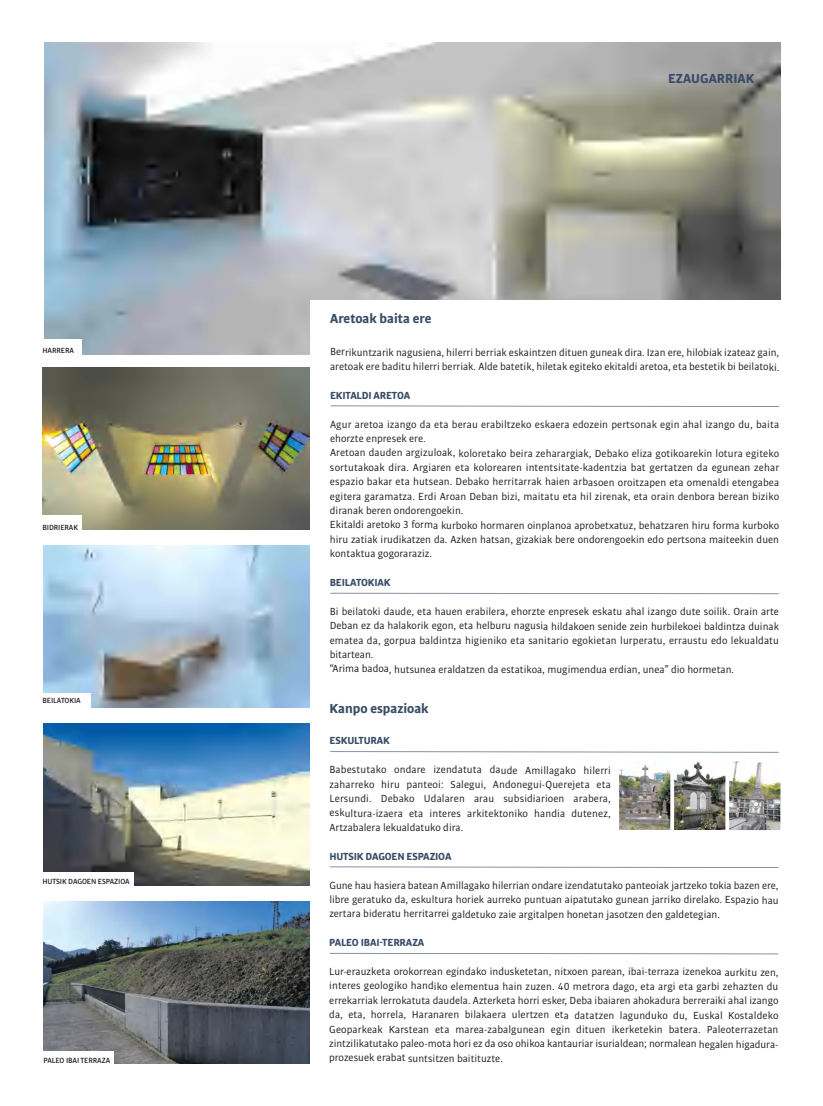
<style>
.page{position:relative;width:823px;height:1106px;background:#fff}
.page>*{position:absolute;margin:0;border:0;box-sizing:border-box;transform-origin:0 0}
.t1{font:700 14px "Bulo";color:#3a4c68}
.t2{font:700 14px "Bulo Rounded";color:#3a4c68}
.t3{font:11px/14.4px "Bulo";color:#231f20}
.t4{font:700 11px "Bulo Rounded";letter-spacing:-.015em;color:#3a4c68}
.t5{font:500 8px "Bulo Rounded";letter-spacing:-.015em;color:#231f20}
</style>
<div class="page">
<img style="left:44px;top:43px;width:736px;height:312px">
<div style="left:310px;top:300px;width:478px;height:137px;background:#fff"></div>
<svg style="left:330px;top:405px;width:449px;height:2px"></svg>
<svg style="left:329px;top:592px;width:450px;height:2px"></svg>
<svg style="left:329px;top:751px;width:449px;height:2px"></svg>
<svg style="left:329px;top:866px;width:449px;height:2px"></svg>
<svg style="left:329px;top:952px;width:449px;height:2px"></svg>
<img style="left:44px;top:546px;width:265px;height:161px">
<img style="left:43px;top:368px;width:266px;height:162px">
<img style="left:44px;top:723px;width:265px;height:162px">
<img style="left:44px;top:901px;width:265px;height:162px">
<img style="left:619px;top:765px;width:51px;height:65px">
<img style="left:674px;top:762px;width:51px;height:68px">
<img style="left:729px;top:761px;width:51px;height:69px">
<div style="left:43px;top:693px;width:48px;height:22px;background:#fff"></div>
<div style="left:43px;top:871px;width:91px;height:22px;background:#fff"></div>
<div style="left:44px;top:1051px;width:70px;height:22px;background:#fff"></div>
<div style="left:43px;top:515px;width:39px;height:22px;background:#fff"></div>
<div style="left:43px;top:339px;width:39px;height:22px;background:#fff"></div>
<p class="t5" style="left:43px;top:345px;width:33px">HARRERA</p>
<p class="t5" style="left:43px;top:522px;width:37px">BIDRIERAK</p>
<p class="t5" style="left:43px;top:695px;width:40px">BEILATOKIA</p>
<p class="t5" style="left:43px;top:876px;width:89px">HUTSIK DAGOEN ESPAZIOA</p>
<p class="t5" style="left:44px;top:1055px;width:68px">PALEO IBAI TERRAZA</p>
<p class="t2" style="left:667px;top:69px;width:87px">EZAUGARRIAK</p>
<p class="t1" style="left:330px;top:309px;width:103px">Aretoak baita ere</p>
<p class="t3" style="left:330px;top:345px;width:450px">Berrikuntzarik nagusiena, hilerri berriak eskaintzen dituen guneak dira. Izan ere, hilobiak izateaz gain, aretoak ere baditu hilerri berriak. Alde batetik, hiletak egiteko ekitaldi aretoa, eta bestetik bi beilatoki.</p>
<p class="t4" style="left:330px;top:388px;width:82px">EKITALDI ARETOA</p>
<p class="t3" style="left:329px;top:417px;width:450px">Agur aretoa izango da eta berau erabiltzeko eskaera edozein pertsonak egin ahal izango du, baita ehorzte enpresek ere.<br>Aretoan dauden argizuloak, koloretako beira zeharargiak, Debako eliza gotikoarekin lotura egiteko sortutakoak dira. Argiaren eta kolorearen intentsitate-kadentzia bat gertatzen da egunean zehar espazio bakar eta hutsean. Debako herritarrak haien arbasoen oroitzapen eta omenaldi etengabea egitera garamatza. Erdi Aroan Deban bizi, maitatu eta hil zirenak, eta orain denbora berean biziko diranak beren ondorengoekin.<br>Ekitaldi aretoko 3 forma kurboko hormaren oinplanoa aprobetxatuz, behatzaren hiru forma kurboko hiru zatiak irudikatzen da. Azken hatsan, gizakiak bere ondorengoekin edo pertsona maiteekin duen kontaktua gogoraraziz.</p>
<p class="t4" style="left:329px;top:575px;width:62px">BEILATOKIAK</p>
<p class="t3" style="left:329px;top:604px;width:450px">Bi beilatoki daude, eta hauen erabilera, ehorzte enpresek eskatu ahal izango dute soilik. Orain arte Deban ez da halakorik egon, eta helburu nagusia hildakoen senide zein hurbilekoei baldintza duinak ematea da, gorpua baldintza higieniko eta sanitario egokietan lurperatu, erraustu edo lekualdatu bitartean.<br>“Arima badoa, hutsunea eraldatzen da estatikoa, mugimendua erdian, unea” dio hormetan.</p>
<p class="t1" style="left:329px;top:699px;width:100px">Kanpo espazioak</p>
<p class="t4" style="left:329px;top:733px;width:62px">ESKULTURAK</p>
<p class="t3" style="left:329px;top:762px;width:283px;text-align:justify">Babestutako ondare izendatuta daude Amillagako hilerri zaharreko hiru panteoi: Salegui, Andonegui-Querejeta eta Lersundi. Debako Udalaren arau subsidiarioen arabera, eskultura-izaera eta interes arkitektoniko handia dutenez, Artzabalera lekualdatuko dira.</p>
<p class="t4" style="left:329px;top:849px;width:123px">HUTSIK DAGOEN ESPAZIOA</p>
<p class="t3" style="left:329px;top:877px;width:450px;text-align:justify">Gune hau hasiera batean Amillagako hilerrian ondare izendatutako panteoiak jartzeko tokia bazen ere, libre geratuko da, eskultura horiek aurreko puntuan aipatutako gunean jarriko direlako. Espazio hau zertara bideratu herritarrei galdetuko zaie argitalpen honetan jasotzen den galdetegian.</p>
<p class="t4" style="left:329px;top:935px;width:96px">PALEO IBAI-TERRAZA</p>
<p class="t3" style="left:329px;top:964px;width:450px;text-align:justify">Lur-erauzketa orokorrean egindako indusketetan, nitxoen parean, ibai-terraza izenekoa aurkitu zen, interes geologiko handiko elementua hain zuzen. 40 metrora dago, eta argi eta garbi zehazten du errekarriak lerrokatuta daudela. Azterketa horri esker, Deba ibaiaren ahokadura berreraiki ahal izango da, eta, horrela, Haranaren bilakaera ulertzen eta datatzen lagunduko du, Euskal Kostaldeko Geoparkeak Karstean eta marea-zabalgunean egin dituen ikerketekin batera. Paleoterrazetan zintzilikatutako paleo-mota hori ez da oso ohikoa kantauriar isurialdean; normalean hegalen higadura&shy;prozesuek erabat suntsitzen baitituzte.</p>
</div>
